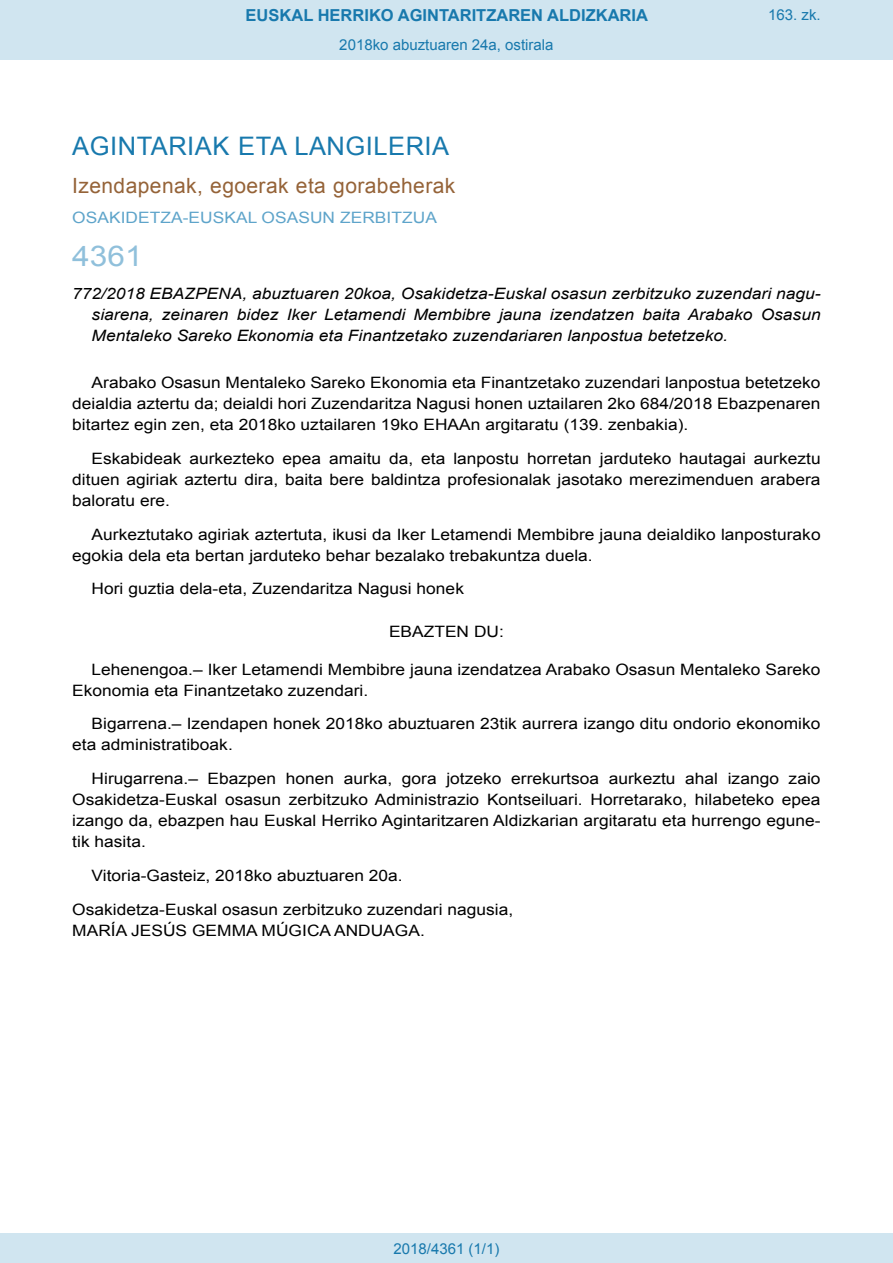
<style>
.page{position:relative;width:893px;height:1263px;background:#fff}
.page>*{position:absolute;margin:0;border:0;box-sizing:border-box;transform-origin:0 0}
.BOPVOrden{font:28.5px "Arial";color:#90c0db;scale:1.11 1}
.BOPVSeccion{font:25.5px "Arial";letter-spacing:.02em;color:#1879ad}
.BOPVSubseccion{font:21px "Arial";letter-spacing:.02em;color:#956338}
.t1{font:700 16.5px "Arial";color:#1879ad}
.BOPVDetalle{font:15.6px/21px "Arial";color:#000;text-align:justify;scale:1.11 1}
.BOPVTitulo{font:italic 15.6px/21px "Arial";color:#000;text-align:justify;scale:1.11 1}
.BOPVFirmaPuesto{font:15.6px "Arial";color:#000;scale:1.11 1}
.BOPVFirmaLugFec{font:15.6px "Arial";color:#000;scale:1.11 1}
.BOPVOrganismo{font:15.6px "Arial";letter-spacing:.005em;color:#5ea4ca;scale:1.11 1}
.BOPVFirmaNombre{font:15.6px "Arial";color:#000;scale:1.11 1}
.BOPVClave{font:15.6px "Arial";color:#000;scale:1.11 1}
.Paginacion_Centro{font:15px "Arial";color:#1879ad}
</style>
<div class="page">
<div style="left:0;top:0;width:893px;height:60px;background:#d0e5f0"></div>
<div style="left:0;top:1233px;width:893px;height:30px;background:#d0e5f0"></div>
<p class="t1" style="left:246px;top:4px;width:404px">EUSKAL HERRIKO AGINTARITZAREN ALDIZKARIA</p>
<p class="Paginacion_Centro" style="left:339px;top:35px;width:216px">2018ko abuztuaren 24a, ostirala</p>
<p class="Paginacion_Centro" style="left:768px;top:5px;width:54px">163. zk.</p>
<p class="BOPVSeccion" style="left:72px;top:129px;width:378px">AGINTARIAK ETA LANGILERIA</p>
<p class="BOPVSubseccion" style="left:72px;top:171px;width:385px">Izendapenak, egoerak eta gorabeherak</p>
<p class="BOPVOrganismo" style="left:72px;top:207px;width:330px">OSAKIDETZA-EUSKAL OSASUN ZERBITZUA</p>
<p class="BOPVOrden" style="left:72px;top:237px;width:65px">4361</p>
<p class="BOPVTitulo" style="left:92px;top:284px;width:658px;text-indent:-19px">772/2018 EBAZPENA, abuztuaren 20koa, Osakidetza-Euskal osasun zerbitzuko zuzendari nagu&shy;siarena, zeinaren bidez Iker Letamendi Membibre jauna izendatzen baita Arabako Osasun Mentaleko Sareko Ekonomia eta Finantzetako zuzendariaren lanpostua betetzeko.</p>
<p class="BOPVDetalle" style="left:72px;top:372px;width:676px;text-indent:19px">Arabako Osasun Mentaleko Sareko Ekonomia eta Finantzetako zuzendari lanpostua betetzeko deialdia aztertu da; deialdi hori Zuzendaritza Nagusi honen uztailaren 2ko 684/2018 Ebazpenaren bitartez egin zen, eta 2018ko uztailaren 19ko EHAAn argitaratu (139. zenbakia).</p>
<p class="BOPVDetalle" style="left:72px;top:448px;width:676px;text-indent:19px">Eskabideak aurkezteko epea amaitu da, eta lanpostu horretan jarduteko hautagai aurkeztu dituen agiriak aztertu dira, baita bere baldintza profesionalak jasotako merezimenduen arabera baloratu ere.</p>
<p class="BOPVDetalle" style="left:72px;top:524px;width:676px;text-indent:19px">Aurkeztutako agiriak aztertuta, ikusi da Iker Letamendi Membibre jauna deialdiko lanposturako egokia dela eta bertan jarduteko behar bezalako trebakuntza duela.</p>
<p class="BOPVDetalle" style="left:92px;top:578px;width:337px">Hori guztia dela-eta, Zuzendaritza Nagusi honek</p>
<p class="BOPVClave" style="left:389px;top:621px;width:105px">EBAZTEN DU:</p>
<p class="BOPVDetalle" style="left:72px;top:659px;width:676px;text-indent:19px">Lehenengoa.– Iker Letamendi Membibre jauna izendatzea Arabako Osasun Mentaleko Sareko<br>Ekonomia eta Finantzetako zuzendari.</p>
<p class="BOPVDetalle" style="left:72px;top:713px;width:675px;text-indent:19px">Bigarrena.– Izendapen honek 2018ko abuztuaren 23tik aurrera izango ditu ondorio ekonomiko eta administratiboak.</p>
<p class="BOPVDetalle" style="left:72px;top:768px;width:676px;text-indent:19px">Hirugarrena.– Ebazpen honen aurka, gora jotzeko errekurtsoa aurkeztu ahal izango zaio Osakidetza-Euskal osasun zerbitzuko Administrazio Kontseiluari. Horretarako, hilabeteko epea izango da, ebazpen hau Euskal Herriko Agintaritzaren Aldizkarian argitaratu eta hurrengo egune&shy;tik hasita.</p>
<p class="BOPVFirmaLugFec" style="left:92px;top:865px;width:282px">Vitoria-Gasteiz, 2018ko abuztuaren 20a.</p>
<p class="BOPVFirmaPuesto" style="left:72px;top:899px;width:399px">Osakidetza-Euskal osasun zerbitzuko zuzendari nagusia,</p>
<p class="BOPVFirmaNombre" style="left:72px;top:920px;width:319px">MARÍA JESÚS GEMMA MÚGICA ANDUAGA.</p>
<p class="Paginacion_Centro" style="left:393px;top:1238px;width:107px">2018/4361 (1/1)</p>
</div>
